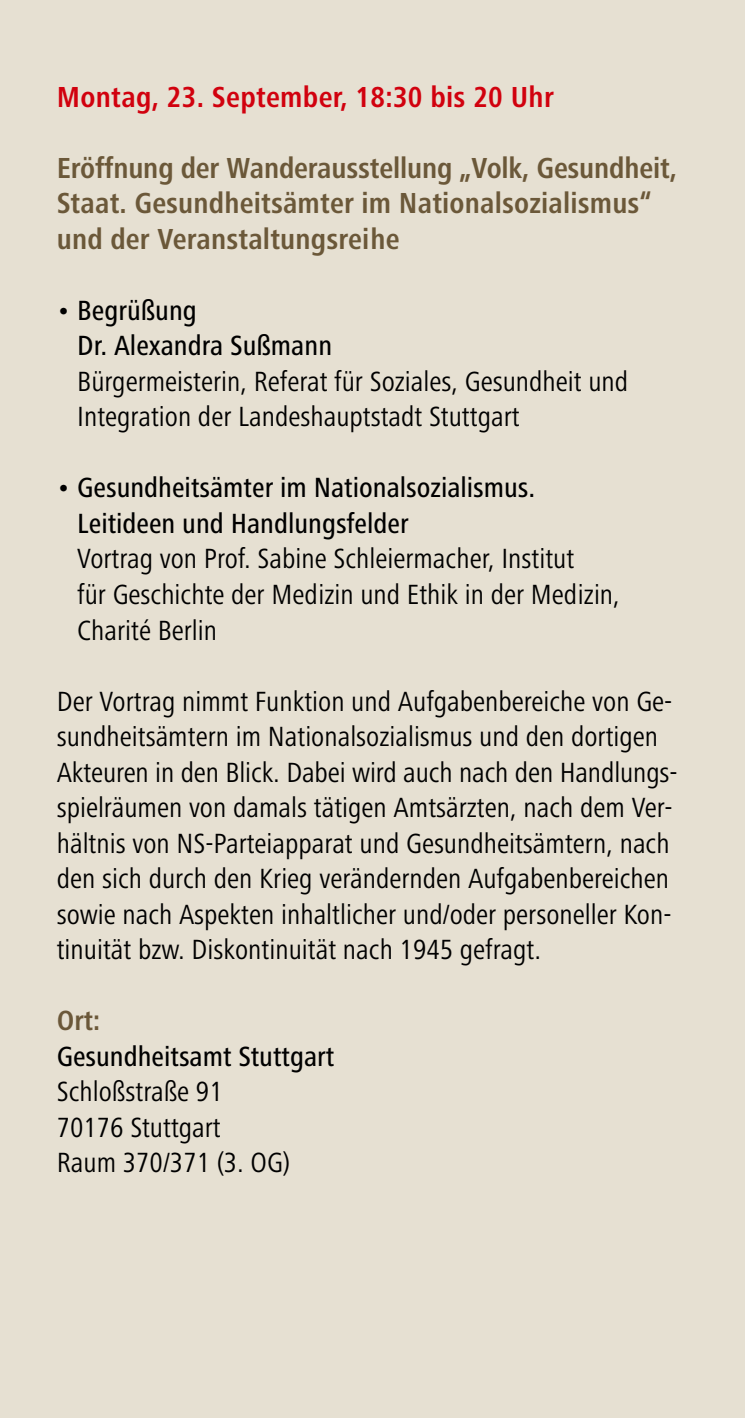
<style>
.page{position:relative;width:745px;height:1418px;background:#fff}
.page>*{position:absolute;margin:0;border:0;box-sizing:border-box;transform-origin:0 0}
.t1{font:700 condensed 30px/35.5px "Frutiger Next Pro";letter-spacing:.005em;color:#6b5839}
.t2{font:700 condensed 30px "Frutiger Next Pro";letter-spacing:.01em;color:#d1010e}
.t3{font:condensed 28.75px/35.5px "Frutiger Next Pro";color:#000}
.t4{font:500 condensed 28.75px/35.5px "Frutiger Next Pro";color:#000}
.t5{font:700 condensed 28.75px "Frutiger Next Pro";color:#6b5839}
</style>
<div class="page">
<div style="left:0;top:0;width:744px;height:1417px;background:#e6e0d2"></div>
<p class="t2" style="left:57px;top:80px;width:498px">Montag, 23. September, 18:30 bis 20 Uhr</p>
<p class="t1" style="left:57px;top:150px;width:621px">Eröffnung der Wanderausstellung „Volk, Gesundheit,<br>Staat. Gesundheitsämter im Nationalsozialismus“ und der Veranstaltungsreihe</p>
<p class="t4" style="left:77px;top:292px;width:256px;text-indent:-20px">• Begrüßung<br>Dr. Alexandra Sußmann</p>
<p class="t3" style="left:77px;top:363px;width:552px">Bürgermeisterin, Referat für Soziales, Gesundheit und<br>Integration der Landeshauptstadt Stuttgart</p>
<p class="t4" style="left:77px;top:470px;width:459px;text-indent:-20px">• Gesundheitsämter im Nationalsozialismus.<br>Leitideen und Handlungsfelder</p>
<p class="t3" style="left:77px;top:541px;width:544px">Vortrag von Prof. Sabine Schleiermacher, Institut<br>für Geschichte der Medizin und Ethik in der Medizin,<br>Charité Berlin</p>
<p class="t3" style="left:57px;top:683px;width:622px">Der Vortrag nimmt Funktion und Aufgabenbereiche von Ge&shy;sundheitsämtern im Nationalsozialismus und den dortigen Akteuren in den Blick. Dabei wird auch nach den Handlungs&shy;spielräumen von damals tätigen Amtsärzten, nach dem Ver&shy;hältnis von NS-Parteiapparat und Gesundheitsämtern, nach den sich durch den Krieg verändernden Aufgabenbereichen sowie nach Aspekten inhaltlicher und/oder personeller Kon&shy;tinuität bzw. Diskontinuität nach 1945 gefragt.</p>
<p class="t5" style="left:57px;top:1004px;width:45px">Ort:</p>
<p class="t4" style="left:57px;top:1038px;width:279px">Gesundheitsamt Stuttgart</p>
<p class="t3" style="left:57px;top:1073px;width:235px">Schloßstraße 91<br>70176 Stuttgart<br>Raum 370/371 (3. OG)</p>
</div>
